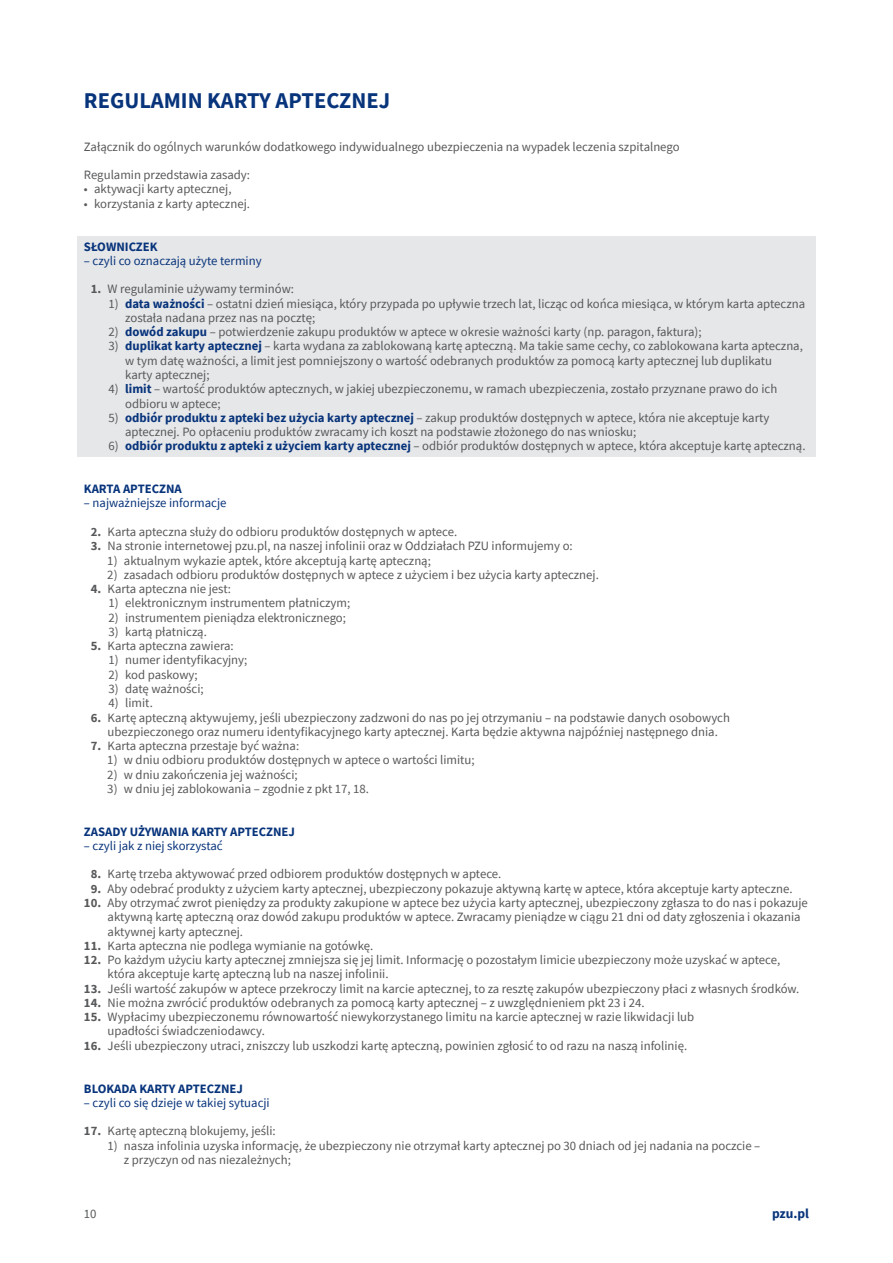
<style>
.page{position:relative;width:893px;height:1263px;background:#fff}
.page>*{position:absolute;margin:0;border:0;box-sizing:border-box;transform-origin:0 0}
._01_ROZDZIAŁ{font:700 22.5px "Source Sans Pro";color:#08347b}
.t1{font:700 13.5px "Source Sans Pro";color:#08347b}
._1_Treść_normal_I_st{font:12.75px/14.2px "Source Sans Pro";color:#57585a}
._2_II_st_1cyfra_pod{font:12.75px/14.2px "Source Sans Pro";color:#57585a}
._01_ROZDZIAŁ_rozwini{font:12.75px "Source Sans Pro";color:#08347b}
._01_ROZDZIAŁ-2{font:700 12.75px "Source Sans Pro";color:#08347b}
.s1{font-weight:700}
.s2{font-weight:700;color:#08347b}
</style>
<div class="page">
<div style="left:77px;top:236px;width:739px;height:221px;background:#e6e7e9"></div>
<p class="_01_ROZDZIAŁ" style="left:84px;top:85px;width:308px">REGULAMIN KARTY APTECZNEJ</p>
<p class="_1_Treść_normal_I_st" style="left:84px;top:139px;width:597px">Załącznik do ogólnych warunków dodatkowego indywidualnego ubezpieczenia na wypadek leczenia szpitalnego</p>
<p class="_1_Treść_normal_I_st" style="left:84px;top:168px;width:168px">Regulamin przedstawia zasady:</p>
<p class="_1_Treść_normal_I_st" style="left:84px;top:182px;width:149px">• aktywacji karty aptecznej,</p>
<p class="_1_Treść_normal_I_st" style="left:84px;top:196px;width:167px">• korzystania z karty aptecznej.</p>
<p class="_01_ROZDZIAŁ-2" style="left:84px;top:238px;width:75px">SŁOWNICZEK</p>
<p class="_01_ROZDZIAŁ_rozwini" style="left:84px;top:252px;width:179px">– czyli co oznaczają użyte terminy</p>
<p class="_1_Treść_normal_I_st" style="left:91px;top:282px;width:205px"><span class="s1">1.</span> W regulaminie używamy terminów:</p>
<p class="_2_II_st_1cyfra_pod" style="left:125px;top:296px;width:681px;text-indent:-17px">1) <span class="s2">data ważności</span> – ostatni dzień miesiąca, który przypada po upływie trzech lat, licząc od końca miesiąca, w którym karta apteczna została nadana przez nas na pocztę;</p>
<p class="_2_II_st_1cyfra_pod" style="left:109px;top:325px;width:594px">2) <span class="s2">dowód zakupu</span> – potwierdzenie zakupu produktów w aptece w okresie ważności karty (np. paragon, faktura);</p>
<p class="_2_II_st_1cyfra_pod" style="left:125px;top:339px;width:679px;text-indent:-17px">3) <span class="s2">duplikat karty aptecznej</span> – karta wydana za zablokowaną kartę apteczną. Ma takie same cechy, co zablokowana karta apteczna, w tym datę ważności, a limit jest pomniejszony o wartość odebranych produktów za pomocą karty aptecznej lub duplikatu<br>karty aptecznej;</p>
<p class="_2_II_st_1cyfra_pod" style="left:125px;top:382px;width:654px;text-indent:-17px">4) <span class="s2">limit</span> – wartość produktów aptecznych, w jakiej ubezpieczonemu, w ramach ubezpieczenia, zostało przyznane prawo do ich odbioru w aptece;</p>
<p class="_2_II_st_1cyfra_pod" style="left:125px;top:410px;width:646px;text-indent:-17px">5) <span class="s2">odbiór produktu z apteki bez użycia karty aptecznej</span> – zakup produktów dostępnych w aptece, która nie akceptuje karty aptecznej. Po opłaceniu produktów zwracamy ich koszt na podstawie złożonego do nas wniosku;</p>
<p class="_2_II_st_1cyfra_pod" style="left:109px;top:439px;width:698px">6) <span class="s2">odbiór produktu z apteki z użyciem karty aptecznej</span> – odbiór produktów dostępnych w aptece, która akceptuje kartę apteczną.</p>
<p class="_01_ROZDZIAŁ-2" style="left:84px;top:480px;width:99px">KARTA APTECZNA</p>
<p class="_01_ROZDZIAŁ_rozwini" style="left:84px;top:495px;width:144px">– najważniejsze informacje</p>
<p class="_1_Treść_normal_I_st" style="left:91px;top:524px;width:368px"><span class="s1">2.</span> Karta apteczna służy do odbioru produktów dostępnych w aptece.</p>
<p class="_1_Treść_normal_I_st" style="left:91px;top:539px;width:484px"><span class="s1">3.</span> Na stronie internetowej pzu.pl, na naszej infolinii oraz w Oddziałach PZU informujemy o:</p>
<p class="_2_II_st_1cyfra_pod" style="left:107px;top:553px;width:325px">1) aktualnym wykazie aptek, które akceptują kartę apteczną;</p>
<p class="_2_II_st_1cyfra_pod" style="left:107px;top:567px;width:493px">2) zasadach odbioru produktów dostępnych w aptece z użyciem i bez użycia karty aptecznej.</p>
<p class="_1_Treść_normal_I_st" style="left:91px;top:582px;width:142px"><span class="s1">4.</span> Karta apteczna nie jest:</p>
<p class="_2_II_st_1cyfra_pod" style="left:109px;top:596px;width:243px">1) elektronicznym instrumentem płatniczym;</p>
<p class="_2_II_st_1cyfra_pod" style="left:109px;top:610px;width:239px">2) instrumentem pieniądza elektronicznego;</p>
<p class="_2_II_st_1cyfra_pod" style="left:109px;top:624px;width:100px">3) kartą płatniczą.</p>
<p class="_1_Treść_normal_I_st" style="left:91px;top:639px;width:144px"><span class="s1">5.</span> Karta apteczna zawiera:</p>
<p class="_2_II_st_1cyfra_pod" style="left:109px;top:653px;width:140px">1) numer identyfikacyjny;</p>
<p class="_2_II_st_1cyfra_pod" style="left:109px;top:667px;width:91px">2) kod paskowy;</p>
<p class="_2_II_st_1cyfra_pod" style="left:109px;top:681px;width:97px">3) datę ważności;</p>
<p class="_2_II_st_1cyfra_pod" style="left:109px;top:696px;width:46px">4) limit.</p>
<p class="_1_Treść_normal_I_st" style="left:91px;top:710px;width:641px;text-align:center"><span class="s1">6.</span> Kartę apteczną aktywujemy, jeśli ubezpieczony zadzwoni do nas po jej otrzymaniu – na podstawie danych osobowych ubezpieczonego oraz numeru identyfikacyjnego karty aptecznej. Karta będzie aktywna najpóźniej następnego dnia.</p>
<p class="_1_Treść_normal_I_st" style="left:91px;top:739px;width:210px"><span class="s1">7.</span> Karta apteczna przestaje być ważna:</p>
<p class="_2_II_st_1cyfra_pod" style="left:107px;top:753px;width:369px">1) w dniu odbioru produktów dostępnych w aptece o wartości limitu;</p>
<p class="_2_II_st_1cyfra_pod" style="left:107px;top:767px;width:192px">2) w dniu zakończenia jej ważności;</p>
<p class="_2_II_st_1cyfra_pod" style="left:107px;top:781px;width:263px">3) w dniu jej zablokowania – zgodnie z pkt 17, 18.</p>
<p class="_01_ROZDZIAŁ-2" style="left:84px;top:823px;width:213px">ZASADY UŻYWANIA KARTY APTECZNEJ</p>
<p class="_01_ROZDZIAŁ_rozwini" style="left:84px;top:837px;width:140px">– czyli jak z niej skorzystać</p>
<p class="_1_Treść_normal_I_st" style="left:91px;top:867px;width:412px"><span class="s1">8.</span> Kartę trzeba aktywować przed odbiorem produktów dostępnych w aptece.</p>
<p class="_1_Treść_normal_I_st" style="left:91px;top:881px;width:703px"><span class="s1">9.</span> Aby odebrać produkty z użyciem karty aptecznej, ubezpieczony pokazuje aktywną kartę w aptece, która akceptuje karty apteczne.</p>
<p class="_1_Treść_normal_I_st" style="left:108px;top:895px;width:702px;text-indent:-24px"><span class="s1">10.</span> Aby otrzymać zwrot pieniędzy za produkty zakupione w aptece bez użycia karty aptecznej, ubezpieczony zgłasza to do nas i pokazuje aktywną kartę apteczną oraz dowód zakupu produktów w aptece. Zwracamy pieniądze w ciągu 21 dni od daty zgłoszenia i okazania aktywnej karty aptecznej.</p>
<p class="_1_Treść_normal_I_st" style="left:84px;top:938px;width:291px"><span class="s1">11.</span> Karta apteczna nie podlega wymianie na gotówkę.</p>
<p class="_1_Treść_normal_I_st" style="left:108px;top:953px;width:674px;text-indent:-24px"><span class="s1">12.</span> Po każdym użyciu karty aptecznej zmniejsza się jej limit. Informację o pozostałym limicie ubezpieczony może uzyskać w aptece, która akceptuje kartę apteczną lub na naszej infolinii.</p>
<p class="_1_Treść_normal_I_st" style="left:84px;top:981px;width:717px"><span class="s1">13.</span> Jeśli wartość zakupów w aptece przekroczy limit na karcie aptecznej, to za resztę zakupów ubezpieczony płaci z własnych środków.</p>
<p class="_1_Treść_normal_I_st" style="left:84px;top:995px;width:562px"><span class="s1">14.</span> Nie można zwrócić produktów odebranych za pomocą karty aptecznej – z uwzględnieniem pkt 23 i 24.</p>
<p class="_1_Treść_normal_I_st" style="left:108px;top:1010px;width:588px;text-indent:-24px"><span class="s1">15.</span> Wypłacimy ubezpieczonemu równowartość niewykorzystanego limitu na karcie aptecznej w razie likwidacji lub upadłości świadczeniodawcy.</p>
<p class="_1_Treść_normal_I_st" style="left:84px;top:1038px;width:605px"><span class="s1">16.</span> Jeśli ubezpieczony utraci, zniszczy lub uszkodzi kartę apteczną, powinien zgłosić to od razu na naszą infolinię.</p>
<p class="_01_ROZDZIAŁ-2" style="left:84px;top:1080px;width:161px">BLOKADA KARTY APTECZNEJ</p>
<p class="_01_ROZDZIAŁ_rozwini" style="left:84px;top:1094px;width:187px">– czyli co się dzieje w takiej sytuacji</p>
<p class="_1_Treść_normal_I_st" style="left:84px;top:1124px;width:193px"><span class="s1">17.</span> Kartę apteczną blokujemy, jeśli:</p>
<p class="_2_II_st_1cyfra_pod" style="left:124px;top:1138px;width:638px;text-indent:-17px">1) nasza infolinia uzyska informację, że ubezpieczony nie otrzymał karty aptecznej po 30 dniach od jej nadania na poczcie – z przyczyn od nas niezależnych;</p>
<p class="_1_Treść_normal_I_st" style="left:84px;top:1207px;width:14px">10</p>
<p class="t1" style="left:772px;top:1205px;width:38px">pzu.pl</p>
</div>
